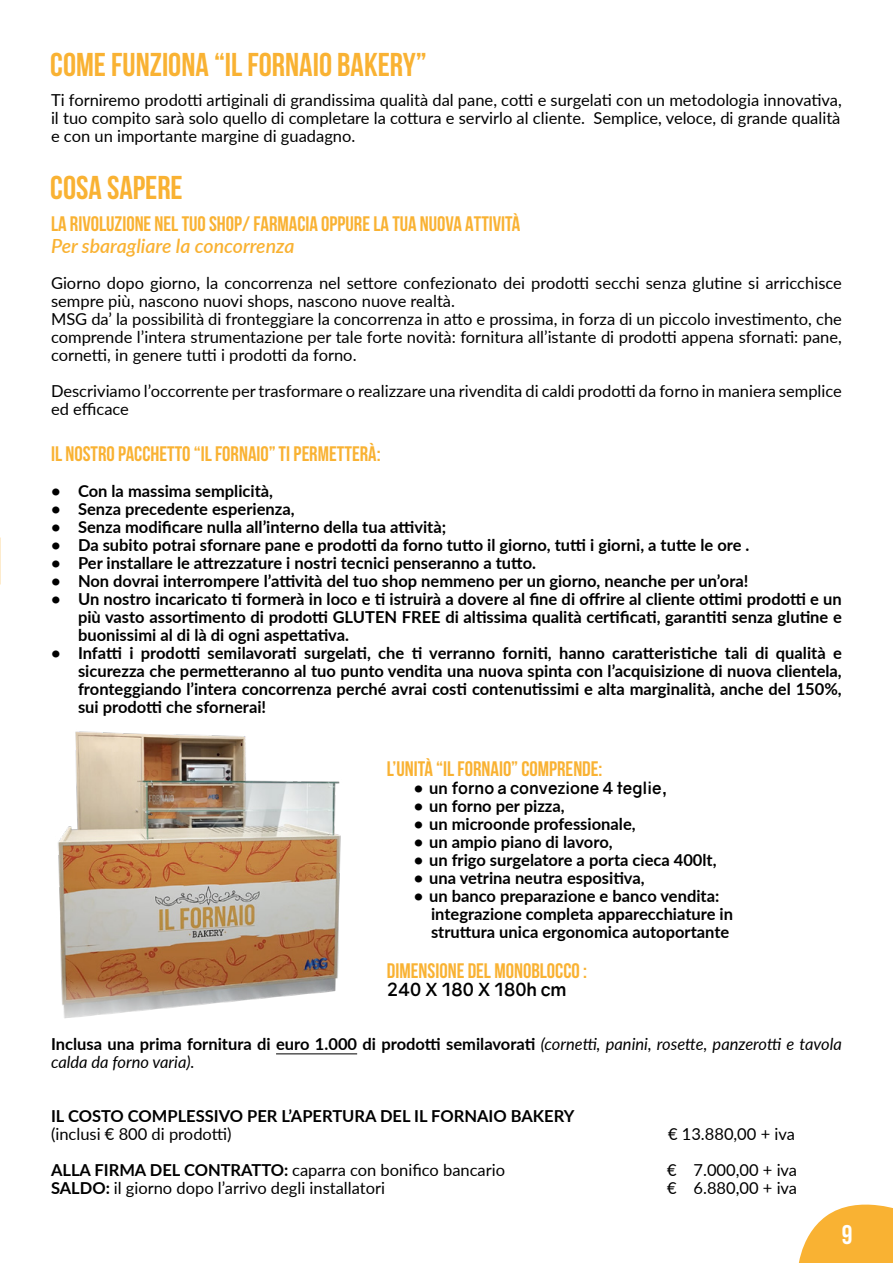
<style>
.page{position:relative;width:893px;height:1263px;background:#fff}
.page>*{position:absolute;margin:0;border:0;box-sizing:border-box;transform-origin:0 0}
.t1{font:700 33px "Bebas Neue";color:#f9b233}
.t2{font:700 27px "Bebas Neue";color:#fff}
.t3{font:700 21px "Bebas Neue";color:#f9b233}
.t4{font:italic 600 19.5px "Lato";color:#f9b233}
.t5{font:700 18px "Gravity";color:#000}
.t6{font:700 16.5px/18px "Lato";color:#000;text-align:justify}
.t7{font:16.5px/18px "Lato";color:#000}
.t8{font:italic 16.5px/18px "Lato";color:#000}
.t9{font:700 16.5px "Gravity";color:#000}
.s1{font-weight:400}
.s2{font-family:"Lato"}
.s3{font-weight:700;font-style:normal}
.s4{font-weight:700}
</style>
<div class="page">
<svg style="left:798px;top:1204px;width:95px;height:59px"></svg>
<img style="left:58px;top:731px;width:283px;height:287px">
<hr style="left:276px;top:1053px;width:81px;height:1px;background:#000">
<p class="t1" style="left:50px;top:46px;width:378px">COME FUNZIONA “IL FORNAIO BAKERY”</p>
<p class="t7" style="left:51px;top:90px;width:792px;text-align:justify">Ti forniremo prodotti artiginali di grandissima qualità dal pane, cotti e surgelati con un metodologia innovativa, il tuo compito sarà solo quello di completare la cottura e servirlo al cliente. Semplice, veloce, di grande qualità e con un importante margine di guadagno.</p>
<p class="t1" style="left:50px;top:169px;width:134px">COSA SAPERE</p>
<p class="t3" style="left:51px;top:212px;width:471px">LA RIVOLUZIONE NEL TUO SHOP/ FARMACIA OPPURE LA TUA NUOVA ATTIVITÀ</p>
<p class="t4" style="left:51px;top:232px;width:245px">Per sbaragliare la concorrenza</p>
<p class="t7" style="left:51px;top:274px;width:792px">Giorno dopo giorno, la concorrenza nel settore confezionato dei prodotti secchi senza glutine si arricchisce sempre più, nascono nuovi shops, nascono nuove realtà.</p>
<p class="t7" style="left:51px;top:310px;width:792px;text-align:justify">MSG da’ la possibilità di fronteggiare la concorrenza in atto e prossima, in forza di un piccolo investimento, che comprende l’intera strumentazione per tale forte novità: fornitura all’istante di prodotti appena sfornati: pane, cornetti, in genere tutti i prodotti da forno.</p>
<p class="t7" style="left:51px;top:382px;width:792px">Descriviamo l’occorrente per trasformare o realizzare una rivendita di caldi prodotti da forno in maniera semplice ed efficace</p>
<p class="t3" style="left:51px;top:442px;width:331px">IL NOSTRO PACCHETTO “IL FORNAIO”<span class="s1">TI PERMETTERÀ:</span></p>
<p class="t6" style="left:51px;top:481px;width:224px">• Con la massima semplicità,</p>
<p class="t6" style="left:51px;top:499px;width:245px">• Senza precedente esperienza,</p>
<p class="t6" style="left:51px;top:517px;width:397px">• Senza modificare nulla all’interno della tua attività;</p>
<p class="t6" style="left:51px;top:535px;width:700px">• Da subito potrai sfornare pane e prodotti da forno tutto il giorno, tutti i giorni, a tutte le ore .</p>
<p class="t6" style="left:51px;top:553px;width:487px">• Per installare le attrezzature i nostri tecnici penseranno a tutto.</p>
<p class="t6" style="left:51px;top:571px;width:699px">• Non dovrai interrompere l’attività del tuo shop nemmeno per un giorno, neanche per un’ora!</p>
<p class="t6" style="left:78px;top:589px;width:765px;text-indent:-27px">• Un nostro incaricato ti formerà in loco e ti istruirà a dovere al fine di offrire al cliente ottimi prodotti e un più vasto assortimento di prodotti GLUTEN FREE di altissima qualità certificati, garantiti senza glutine e buonissimi al di là di ogni aspettativa.</p>
<p class="t6" style="left:78px;top:643px;width:765px;text-indent:-27px">• Infatti i prodotti semilavorati surgelati, che ti verranno forniti, hanno caratteristiche tali di qualità e sicurezza che permetteranno al tuo punto vendita una nuova spinta con l’acquisizione di nuova clientela, fronteggiando l’intera concorrenza perché avrai costi contenutissimi e alta marginalità, anche del 150%, sui prodotti che sfornerai!</p>
<p class="t3" style="left:387px;top:757px;width:217px">L’UNITÀ “IL FORNAIO”COMPRENDE:</p>
<p class="t9" style="left:414px;top:777px;width:255px"><span class="s2">• un</span> forno a convezione 4 teglie,</p>
<p class="t6" style="left:414px;top:796px;width:152px">• un forno per pizza,</p>
<p class="t6" style="left:414px;top:814px;width:223px">• un microonde professionale,</p>
<p class="t6" style="left:414px;top:832px;width:200px">• un ampio piano di lavoro,</p>
<p class="t6" style="left:414px;top:850px;width:304px">• un frigo surgelatore a porta cieca 400lt,</p>
<p class="t6" style="left:414px;top:868px;width:232px">• una vetrina neutra espositiva,</p>
<p class="t6" style="left:414px;top:886px;width:307px">• un banco preparazione e banco vendita:</p>
<p class="t6" style="left:431px;top:904px;width:304px">integrazione completa apparecchiature in</p>
<p class="t6" style="left:431px;top:922px;width:300px">struttura unica ergonomica autoportante</p>
<p class="t3" style="left:387px;top:959px;width:202px">DIMENSIONE DEL MONOBLOCCO :</p>
<p class="t5" style="left:387px;top:978px;width:181px">240 X 180 X 180h cm</p>
<p class="t8" style="left:51px;top:1034px;width:792px"><span class="s3">Inclusa una prima fornitura di euro 1.000 di prodotti semilavorati</span> (cornetti, panini, rosette, panzerotti e tavola calda da forno varia).</p>
<p class="t6" style="left:51px;top:1106px;width:525px">IL COSTO COMPLESSIVO PER L’APERTURA DEL IL FORNAIO BAKERY</p>
<p class="t7" style="left:51px;top:1124px;width:182px">(inclusi € 800 di prodotti)</p>
<p class="t7" style="left:668px;top:1124px;width:128px">€ 13.880,00 + iva</p>
<p class="t7" style="left:51px;top:1160px;width:456px"><span class="s4">ALLA FIRMA DEL CONTRATTO:</span> caparra con bonifico bancario</p>
<p class="t7" style="left:667px;top:1160px;width:132px">€ 7.000,00 + iva</p>
<p class="t7" style="left:51px;top:1178px;width:336px"><span class="s4">SALDO:</span> il giorno dopo l’arrivo degli installatori</p>
<p class="t7" style="left:667px;top:1178px;width:132px">€ 6.880,00 + iva</p>
<p class="t2" style="left:842px;top:1219px;width:12px">9</p>
</div>
